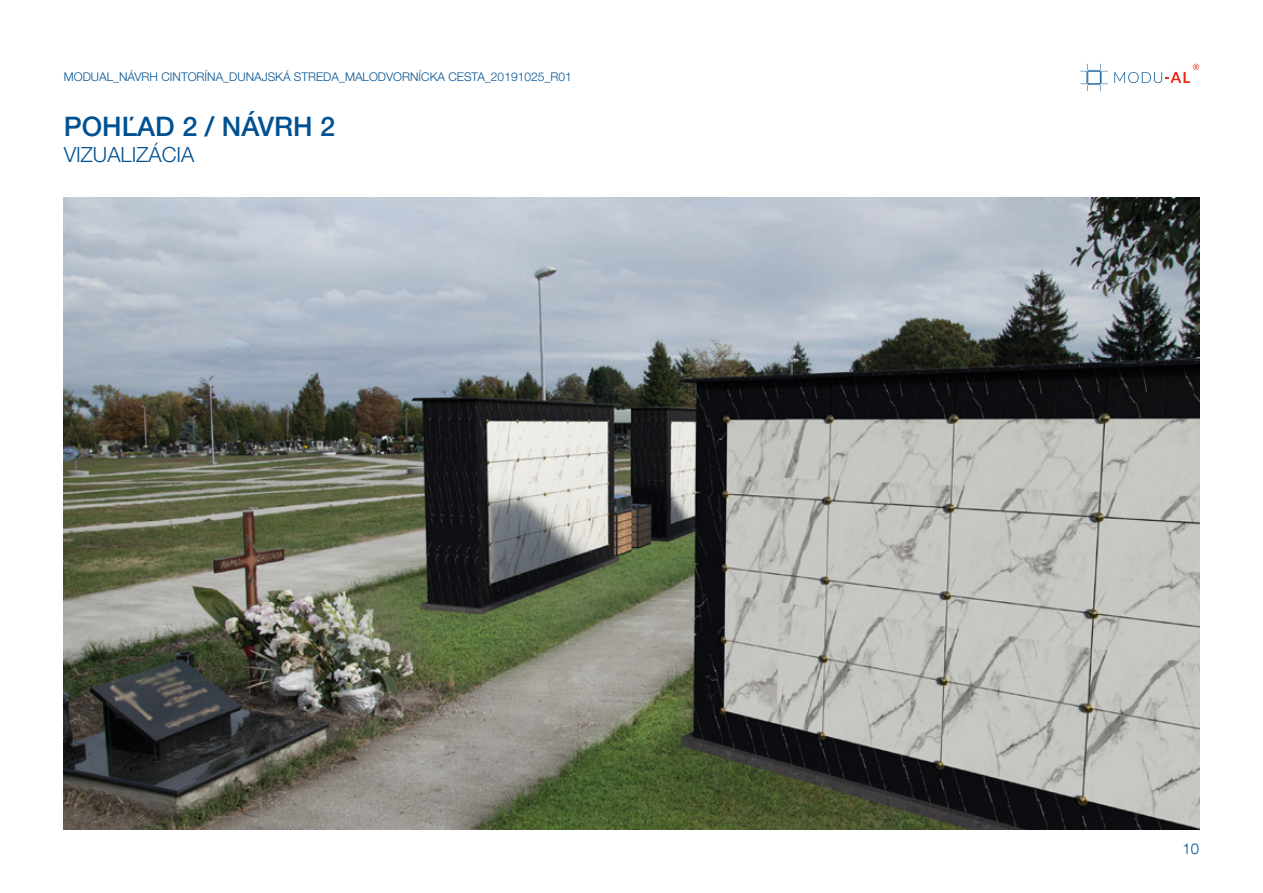
<style>
.page{position:relative;width:1263px;height:893px;background:#fff}
.page>*{position:absolute;margin:0;border:0;box-sizing:border-box;transform-origin:0 0}
.t1{font:500 27px "Helvetica Neue LT Pro";color:#005192}
.t2{font:300 21px "Helvetica Neue LT Pro";color:#005192}
.t3{font:300 15px "Helvetica Neue LT Com";color:#005192}
.t4{font:300 12px "Helvetica Neue LT Pro";color:#005192}
</style>
<div class="page">
<svg style="left:1114px;top:64px;width:85px;height:19px"></svg>
<svg style="left:1080px;top:64px;width:28px;height:27px"></svg>
<img style="left:64px;top:198px;width:1135px;height:631px">
<p class="t4" style="left:64px;top:69px;width:509px">MODUAL_NÁVRH CINTORÍNA_DUNAJSKÁ STREDA_MALODVORNÍCKA CESTA_20191025_R01</p>
<p class="t1" style="left:64px;top:110px;width:273px">POHĽAD 2 / NÁVRH 2</p>
<p class="t2" style="left:64px;top:142px;width:132px">VIZUALIZÁCIA</p>
<p class="t3" style="left:1182px;top:839px;width:18px">10</p>
</div>
